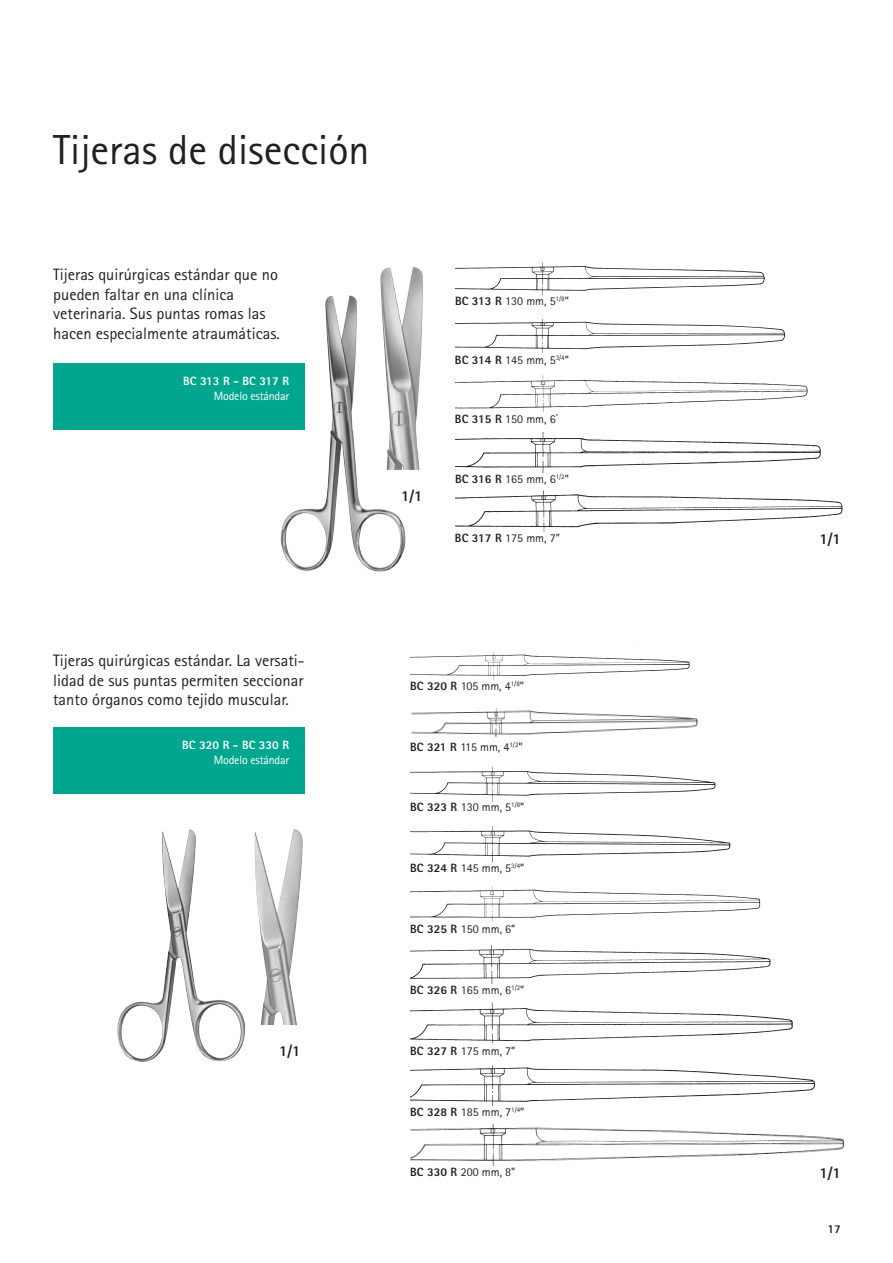
<style>
.page{position:relative;width:893px;height:1263px;background:#fff}
.page>*{position:absolute;margin:0;border:0;box-sizing:border-box;transform-origin:0 0}
.t1{font:42px "Rotis Sans Serif Pro";color:#231f20}
.t2{font:16.5px/19.5px "Rotis Sans Serif Pro";color:#231f20}
.t3{font:800 15px "Rotis Sans Serif Pro";color:#231f20}
.t4{font:12px "Rotis Sans Serif Pro";color:#231f20}
.t5{font:12px "Rotis Sans Serif Pro";letter-spacing:-.02em;color:#fff}
.t6{font:800 12px "Rotis Sans Serif Pro";color:#fff}
.t7{font:800 12px "Rotis Sans Serif Pro";color:#231f20}
.s1{font-weight:800}
</style>
<div class="page">
<img style="left:281px;top:296px;width:125px;height:276px">
<img style="left:380px;top:267px;width:43px;height:203px">
<img style="left:117px;top:829px;width:128px;height:233px">
<img style="left:255px;top:829px;width:48px;height:196px">
<img style="left:455px;top:262px;width:310px;height:33px">
<img style="left:455px;top:319px;width:330px;height:34px">
<img style="left:455px;top:375px;width:353px;height:37px">
<img style="left:455px;top:432px;width:366px;height:41px">
<img style="left:455px;top:490px;width:388px;height:41px">
<img style="left:410px;top:643px;width:280px;height:38px">
<img style="left:411px;top:708px;width:287px;height:29px">
<img style="left:410px;top:767px;width:306px;height:35px">
<img style="left:410px;top:825px;width:321px;height:36px">
<img style="left:410px;top:885px;width:351px;height:41px">
<img style="left:410px;top:944px;width:361px;height:39px">
<img style="left:410px;top:1002px;width:383px;height:47px">
<img style="left:410px;top:1065px;width:406px;height:41px">
<img style="left:410px;top:1123px;width:434px;height:43px">
<div style="left:53px;top:362px;width:252px;height:67px;background:#00a78e"></div>
<div style="left:53px;top:727px;width:252px;height:67px;background:#00a78e"></div>
<h1 class="t1" style="left:53px;top:125px;width:318px">Tijeras de disección</h1>
<h2 class="t2" style="left:53px;top:265px;width:228px">Tijeras quirúrgicas estándar que no pueden faltar en una clínica veterinaria. Sus puntas romas las hacen especialmente atraumáticas.</h2>
<p class="t6" style="left:183px;top:373px;width:108px">BC 313 R - BC 317 R</p>
<p class="t5" style="left:214px;top:388px;width:77px">Modelo estándar</p>
<p class="t3" style="left:401px;top:487px;width:23px">1/1</p>
<p class="t4" style="left:455px;top:293px;width:115px"><span class="s1">BC 313 R</span> 130 mm, 5<sup>1/8</sup>”</p>
<p class="t4" style="left:455px;top:353px;width:115px"><span class="s1">BC 314 R</span> 145 mm, 5<sup>3/4</sup>”</p>
<p class="t4" style="left:455px;top:412px;width:105px"><span class="s1">BC 315 R</span> 150 mm, 6<sup>”</sup></p>
<p class="t4" style="left:455px;top:472px;width:115px"><span class="s1">BC 316 R</span> 165 mm, 6<sup>1/2</sup>”</p>
<p class="t4" style="left:455px;top:531px;width:106px"><span class="s1">BC 317 R</span> 175 mm, 7”</p>
<h2 class="t2" style="left:53px;top:651px;width:253px;text-align:justify">Tijeras quirúrgicas estándar. La versati&shy;lidad de sus puntas permiten seccionar tanto órganos como tejido muscular.</h2>
<p class="t6" style="left:182px;top:738px;width:108px">BC 320 R - BC 330 R</p>
<p class="t5" style="left:214px;top:753px;width:77px">Modelo estándar</p>
<p class="t3" style="left:279px;top:1042px;width:23px">1/1</p>
<p class="t4" style="left:410px;top:679px;width:115px"><span class="s1">BC 320 R</span> 105 mm, 4<sup>1/8</sup>”</p>
<p class="t4" style="left:410px;top:739px;width:114px"><span class="s1">BC 321 R</span> 115 mm, 4<sup>1/2</sup>”</p>
<p class="t4" style="left:410px;top:800px;width:116px"><span class="s1">BC 323 R</span> 130 mm, 5<sup>1/8</sup>”</p>
<p class="t4" style="left:410px;top:861px;width:116px"><span class="s1">BC 324 R</span> 145 mm, 5<sup>3/4</sup>”</p>
<p class="t4" style="left:410px;top:922px;width:107px"><span class="s1">BC 325 R</span> 150 mm, 6”</p>
<p class="t4" style="left:410px;top:983px;width:116px"><span class="s1">BC 326 R</span> 165 mm, 6<sup>1/2</sup>”</p>
<p class="t4" style="left:410px;top:1043px;width:107px"><span class="s1">BC 327 R</span> 175 mm, 7”</p>
<p class="t4" style="left:410px;top:1104px;width:116px"><span class="s1">BC 328 R</span> 185 mm, 7<sup>1/4</sup>”</p>
<p class="t4" style="left:410px;top:1165px;width:107px"><span class="s1">BC 330 R</span> 200 mm, 8”</p>
<p class="t3" style="left:819px;top:529px;width:23px">1/1</p>
<p class="t3" style="left:819px;top:1163px;width:23px">1/1</p>
<p class="t7" style="left:827px;top:1221px;width:15px">17</p>
</div>
